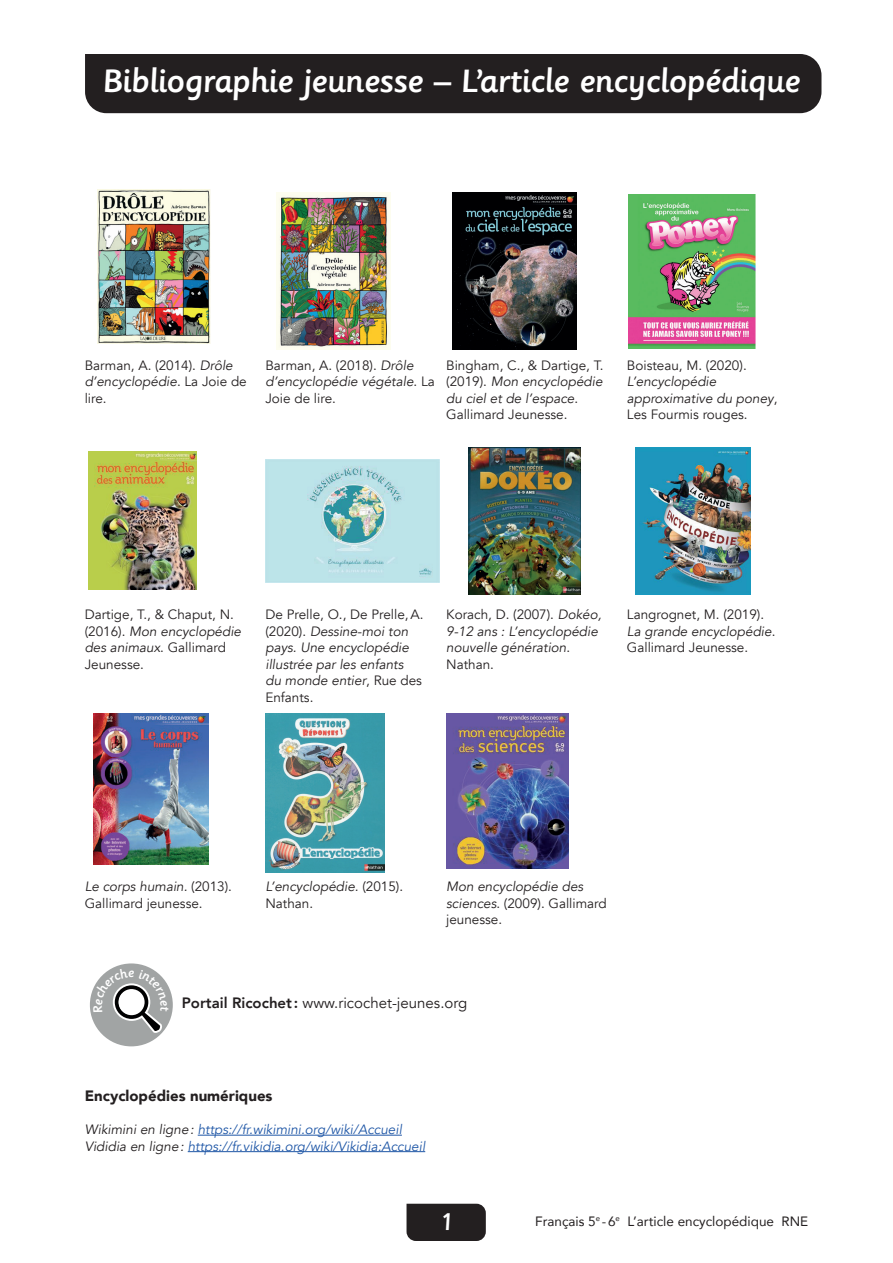
<style>
.page{position:relative;width:893px;height:1263px;background:#fff}
.page>*{position:absolute;margin:0;border:0;box-sizing:border-box;transform-origin:0 0}
.t1{font:500 36px "Sassoon Primary W01";letter-spacing:-.03em;color:#fff}
.t2{font:500 27px "Sassoon Primary W01";color:#fff}
.t3{font:15px "Avenir";color:#231f20}
.t4{font:900 15px "Avenir";color:#231f20}
.t5{font:13.5px/16.5px "Avenir";color:#231f20}
.t6{font:italic 13.5px/16.5px "Avenir";color:#231f20}
.t7{font:italic 13.5px/16.5px "Avenir";color:#1e56a6}
.t8{font:13.5px "Avenir";color:#231f20}
.s1{font-style:italic}
.s2{font-style:normal}
.s3{font-weight:800}
.s4{color:#231f20}
</style>
<div class="page">
<div style="left:406px;top:1204px;width:80px;height:37px;background:#231f20"></div>
<div style="left:85px;top:54px;width:736px;height:59px;background:#231f20"></div>
<hr style="left:198px;top:1135px;width:204px;height:1px;background:#1e56a6">
<hr style="left:188px;top:1151px;width:237px;height:1px;background:#1e56a6">
<img style="left:98px;top:189px;width:112px;height:155px">
<img style="left:277px;top:192px;width:114px;height:158px">
<img style="left:452px;top:192px;width:124px;height:158px">
<img style="left:628px;top:194px;width:128px;height:155px">
<img style="left:89px;top:452px;width:108px;height:138px">
<img style="left:265px;top:459px;width:174px;height:123px">
<img style="left:468px;top:447px;width:112px;height:147px">
<img style="left:635px;top:447px;width:116px;height:147px">
<img style="left:93px;top:713px;width:115px;height:151px">
<img style="left:265px;top:713px;width:120px;height:159px">
<img style="left:446px;top:713px;width:122px;height:156px">
<div style="left:90px;top:963px;width:83px;height:83px;background:#a1a4a4;border-radius:50%"></div>
<svg style="left:93px;top:967px;width:75px;height:66px"></svg>
<h1 class="t1" style="left:102px;top:61px;width:700px">Bibliographie jeunesse – L’article encyclopédique</h1>
<p class="t5" style="left:85px;top:357px;width:164px">Barman, A. (2014). <span class="s1">Drôle d’encyclopédie</span>. La Joie de lire.</p>
<p class="t5" style="left:265px;top:357px;width:171px">Barman, A. (2018). <span class="s1">Drôle d’encyclopédie végétale</span>. La<br>Joie de lire.</p>
<p class="t5" style="left:446px;top:357px;width:159px">Bingham, C., &amp; Dartige, T. (2019). <span class="s1">Mon encyclopédie du ciel et de l’espace</span>.<br>Gallimard Jeunesse.</p>
<p class="t5" style="left:627px;top:357px;width:121px">Boisteau, M. (2020).</p>
<p class="t6" style="left:627px;top:373px;width:152px">L’encyclopédie approximative du poney<span class="s2">,<br>Les Fourmis rouges.</span></p>
<p class="t5" style="left:85px;top:607px;width:158px">Dartige, T., &amp; Chaput, N. (2016). <span class="s1">Mon encyclopédie des animaux</span>. Gallimard<br>Jeunesse.</p>
<p class="t6" style="left:265px;top:607px;width:159px"><span class="s2">De Prelle, O., De Prelle,A. (2020).</span> Dessine-moi ton pays. Une encyclopédie illustrée par les enfants<br>du monde entier<span class="s2">, Rue des<br>Enfants.</span></p>
<p class="t6" style="left:446px;top:607px;width:157px"><span class="s2">Korach, D. (2007).</span> Dokéo,<br>9-12 ans : L’encyclopédie nouvelle génération<span class="s2">.<br>Nathan.</span></p>
<p class="t5" style="left:627px;top:607px;width:150px">Langrognet, M. (2019).<br><span class="s1">La grande encyclopédie</span>.<br>Gallimard Jeunesse.</p>
<p class="t5" style="left:85px;top:879px;width:149px"><span class="s1">Le corps humain.</span> (2013).<br>Gallimard jeunesse.</p>
<p class="t6" style="left:265px;top:879px;width:139px">L’encyclopédie. <span class="s2">(2015).<br>Nathan.</span></p>
<p class="t6" style="left:446px;top:879px;width:162px">Mon encyclopédie des sciences<span class="s2">. (2009). Gallimard jeunesse.</span></p>
<p class="t3" style="left:182px;top:994px;width:287px"><span class="s3">Portail Ricochet:</span> www.ricochet-jeunes.org</p>
<p class="t4" style="left:85px;top:1083px;width:189px">Encyclopédies numériques</p>
<p class="t7" style="left:85px;top:1121px;width:342px"><span class="s4">Wikimini en ligne:</span> https://fr.wikimini.org/wiki/Accueil<br><span class="s4">Vididia en ligne:</span> https://fr.vikidia.org/wiki/Vikidia:Accueil</p>
<h2 class="t2" style="left:440px;top:1207px;width:15px">1</h2>
<p class="t8" style="left:627px;top:1210px;width:182px">L’article encyclopédique RNE</p>
<p class="t8" style="left:535px;top:1210px;width:86px">Français 5<sup>e</sup> -6<sup>e</sup></p>
</div>
